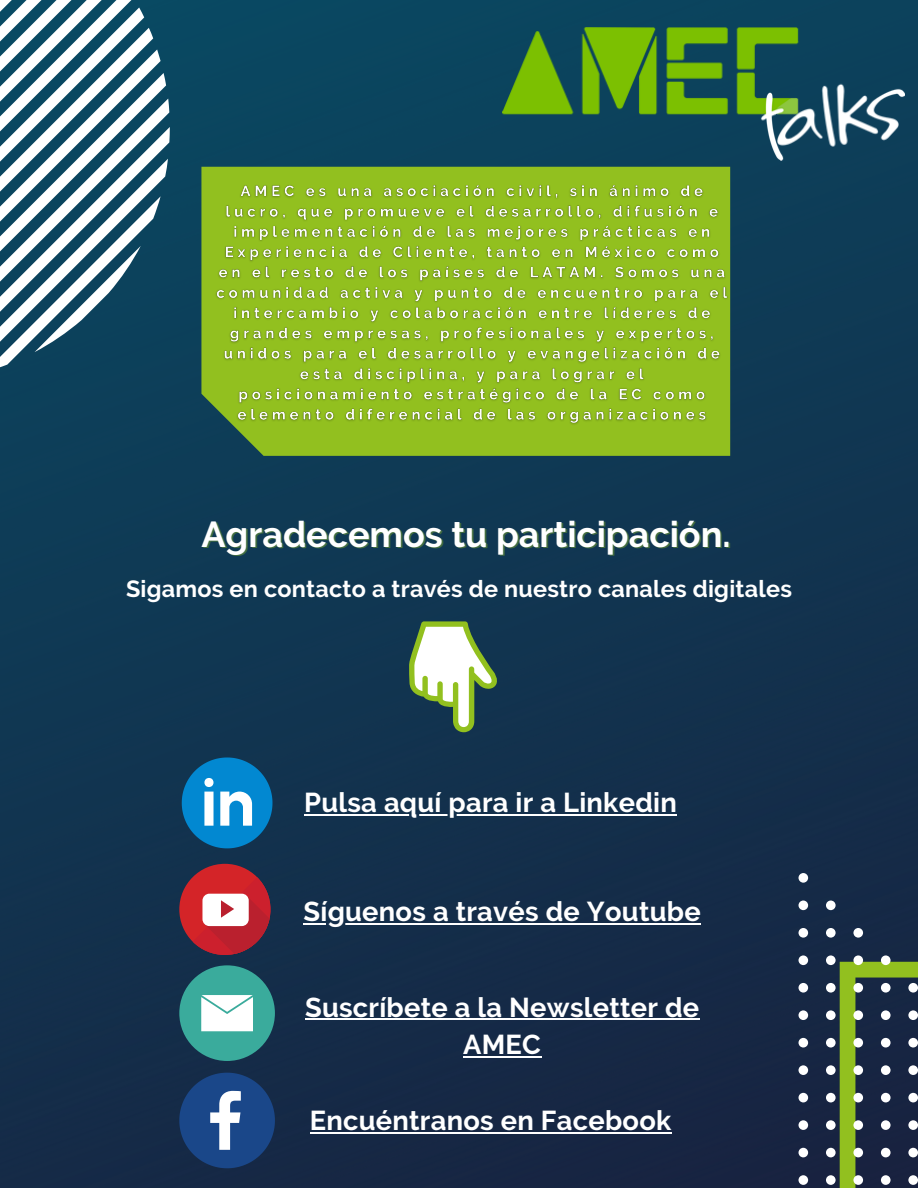
<style>
.page{position:relative;width:918px;height:1188px;background:#fff}
.page>*{position:absolute;margin:0;border:0;box-sizing:border-box;transform-origin:0 0}
.t1{font:700 36px "Raleway";color:#fff}
.t2{font:700 27.3px/37.7px "Raleway";letter-spacing:.01em;color:#fff;text-align:center}
.t3{font:700 23.4px "Raleway";letter-spacing:.01em;color:#fff}
</style>
<div class="page">
<img style="left:0;top:0;width:918px;height:1188px">
<svg style="left:409px;top:621px;width:90px;height:112px"></svg>
<svg style="left:182px;top:757px;width:90px;height:91px;background:#2685bb"></svg>
<div style="left:179px;top:864px;width:91px;height:91px;background:#d42428;border-radius:50%"></div>
<svg style="left:193px;top:877px;width:82px;height:82px"></svg>
<svg style="left:179px;top:1073px;width:96px;height:95px;background:#305386"></svg>
<div style="left:179px;top:965px;width:96px;height:96px;background:#3aab9c;border-radius:50%"></div>
<svg style="left:201px;top:995px;width:52px;height:36px;background:#f1f9f8"></svg>
<img style="left:502px;top:28px;width:403px;height:132px">
<svg style="left:0;top:0;width:170px;height:381px;fill:#0c4962"></svg>
<svg style="left:840px;top:962px;width:78px;height:226px;background:#384e38"></svg>
<div style="left:799px;top:1175px;width:9px;height:10px;background:#fff;border-radius:50%"></div>
<div style="left:826px;top:1175px;width:10px;height:10px;background:#fff;border-radius:50%"></div>
<div style="left:853px;top:1175px;width:10px;height:10px;background:#fff;border-radius:50%"></div>
<div style="left:881px;top:1175px;width:10px;height:10px;background:#fff;border-radius:50%"></div>
<div style="left:908px;top:1175px;width:10px;height:10px;background:#fff;border-radius:50%"></div>
<div style="left:799px;top:1148px;width:9px;height:9px;background:#fff;border-radius:50%"></div>
<div style="left:826px;top:1148px;width:10px;height:9px;background:#fff;border-radius:50%"></div>
<div style="left:853px;top:1148px;width:10px;height:9px;background:#fff;border-radius:50%"></div>
<div style="left:881px;top:1148px;width:10px;height:9px;background:#fff;border-radius:50%"></div>
<div style="left:908px;top:1148px;width:10px;height:9px;background:#fff;border-radius:50%"></div>
<div style="left:799px;top:1120px;width:9px;height:10px;background:#fff;border-radius:50%"></div>
<div style="left:826px;top:1120px;width:10px;height:10px;background:#fff;border-radius:50%"></div>
<div style="left:853px;top:1120px;width:10px;height:10px;background:#fff;border-radius:50%"></div>
<div style="left:881px;top:1120px;width:10px;height:10px;background:#fff;border-radius:50%"></div>
<div style="left:908px;top:1120px;width:10px;height:10px;background:#fff;border-radius:50%"></div>
<div style="left:799px;top:1093px;width:9px;height:9px;background:#fff;border-radius:50%"></div>
<div style="left:826px;top:1093px;width:10px;height:9px;background:#fff;border-radius:50%"></div>
<div style="left:853px;top:1093px;width:10px;height:9px;background:#fff;border-radius:50%"></div>
<div style="left:881px;top:1093px;width:10px;height:9px;background:#fff;border-radius:50%"></div>
<div style="left:908px;top:1093px;width:10px;height:9px;background:#fff;border-radius:50%"></div>
<div style="left:799px;top:1065px;width:9px;height:10px;background:#fff;border-radius:50%"></div>
<div style="left:826px;top:1065px;width:10px;height:10px;background:#fff;border-radius:50%"></div>
<div style="left:853px;top:1065px;width:10px;height:10px;background:#fff;border-radius:50%"></div>
<div style="left:881px;top:1065px;width:10px;height:10px;background:#fff;border-radius:50%"></div>
<div style="left:908px;top:1065px;width:10px;height:10px;background:#fff;border-radius:50%"></div>
<div style="left:799px;top:1038px;width:9px;height:10px;background:#fff;border-radius:50%"></div>
<div style="left:826px;top:1038px;width:10px;height:10px;background:#fff;border-radius:50%"></div>
<div style="left:853px;top:1038px;width:10px;height:10px;background:#fff;border-radius:50%"></div>
<div style="left:881px;top:1038px;width:10px;height:10px;background:#fff;border-radius:50%"></div>
<div style="left:908px;top:1038px;width:10px;height:10px;background:#fff;border-radius:50%"></div>
<div style="left:799px;top:1010px;width:9px;height:10px;background:#fff;border-radius:50%"></div>
<div style="left:826px;top:1010px;width:10px;height:10px;background:#fff;border-radius:50%"></div>
<div style="left:853px;top:1010px;width:10px;height:10px;background:#fff;border-radius:50%"></div>
<div style="left:881px;top:1010px;width:10px;height:10px;background:#fff;border-radius:50%"></div>
<div style="left:908px;top:1010px;width:10px;height:10px;background:#fff;border-radius:50%"></div>
<div style="left:799px;top:983px;width:9px;height:10px;background:#fff;border-radius:50%"></div>
<div style="left:826px;top:983px;width:10px;height:10px;background:#fff;border-radius:50%"></div>
<div style="left:853px;top:983px;width:10px;height:10px;background:#fff;border-radius:50%"></div>
<div style="left:881px;top:983px;width:10px;height:10px;background:#fff;border-radius:50%"></div>
<div style="left:908px;top:983px;width:10px;height:10px;background:#fff;border-radius:50%"></div>
<div style="left:799px;top:955px;width:9px;height:10px;background:#fff;border-radius:50%"></div>
<div style="left:826px;top:955px;width:10px;height:10px;background:#fff;border-radius:50%"></div>
<div style="left:853px;top:955px;width:10px;height:10px;background:#fff;border-radius:50%"></div>
<div style="left:881px;top:955px;width:10px;height:10px;background:#fff;border-radius:50%"></div>
<div style="left:799px;top:928px;width:9px;height:10px;background:#fff;border-radius:50%"></div>
<div style="left:826px;top:928px;width:10px;height:10px;background:#fff;border-radius:50%"></div>
<div style="left:853px;top:928px;width:10px;height:10px;background:#fff;border-radius:50%"></div>
<div style="left:799px;top:901px;width:9px;height:9px;background:#fff;border-radius:50%"></div>
<div style="left:826px;top:901px;width:10px;height:9px;background:#fff;border-radius:50%"></div>
<div style="left:799px;top:873px;width:9px;height:10px;background:#fff;border-radius:50%"></div>
<svg style="left:201px;top:167px;width:529px;height:289px;background:#88b623"></svg>
<hr style="left:304px;top:814px;width:373px;height:2px;background:#fff">
<hr style="left:303px;top:923px;width:398px;height:2px;background:#fff">
<hr style="left:305px;top:1019px;width:394px;height:1px;background:#fff">
<hr style="left:463px;top:1056px;width:78px;height:2px;background:#fff">
<hr style="left:310px;top:1132px;width:362px;height:2px;background:#fff">
<img style="left:211px;top:178px;width:525px;height:250px">
<p class="t1" style="left:201px;top:513px;width:531px">Agradecemos tu participación.</p>
<p class="t3" style="left:126px;top:575px;width:667px">Sigamos en contacto a través de nuestro canales digitales</p>
<p class="t2" style="left:304px;top:784px;width:374px">Pulsa aquí para ir a Linkedin</p>
<p class="t2" style="left:303px;top:892px;width:399px">Síguenos a través de Youtube</p>
<p class="t2" style="left:305px;top:988px;width:396px">Suscríbete a la Newsletter de<br>AMEC</p>
<p class="t2" style="left:310px;top:1101px;width:363px">Encuéntranos en Facebook</p>
</div>
